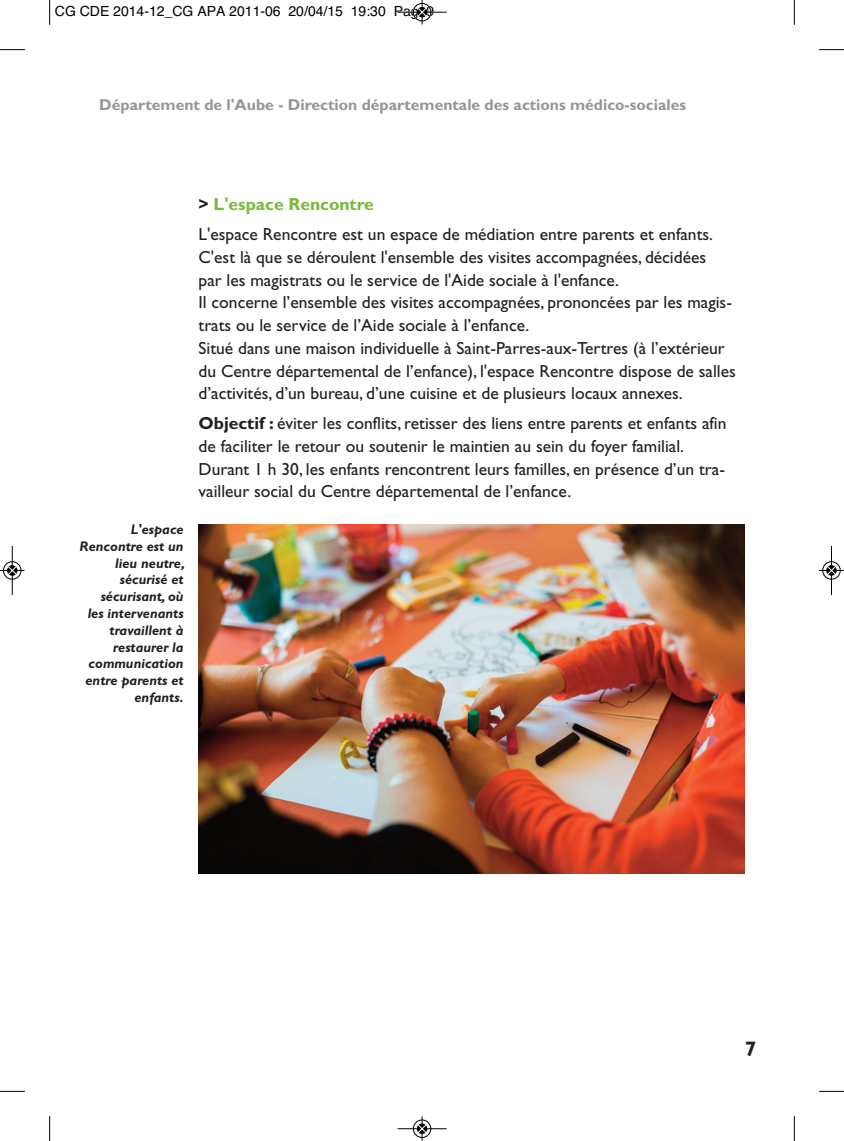
<style>
.page{position:relative;width:844px;height:1141px;background:#fff}
.page>*{position:absolute;margin:0;border:0;box-sizing:border-box;transform-origin:0 0}
.t1{font:700 21px "Gill Sans";color:#231f20}
.t2{font:17.5px/22.8px "Gill Sans";color:#231f20}
.t3{font:700 15.75px "Gill Sans";color:#939598}
.t4{font:italic 700 14px/16.8px "Gill Sans";color:#231f20;text-align:right}
.t5{font:14px "Helvetica";color:#000}
.s1{font-weight:700}
.s2{font-weight:700;color:#7ab93d}
</style>
<div class="page">
<img style="left:198px;top:524px;width:546px;height:350px">
<svg style="left:49px;top:0;width:1px;height:25px"></svg>
<svg style="left:0;top:49px;width:25px;height:1px"></svg>
<svg style="left:793px;top:0;width:1px;height:25px"></svg>
<svg style="left:819px;top:49px;width:24px;height:1px"></svg>
<svg style="left:49px;top:1116px;width:1px;height:25px"></svg>
<svg style="left:0;top:1091px;width:25px;height:1px"></svg>
<svg style="left:793px;top:1116px;width:1px;height:25px"></svg>
<svg style="left:819px;top:1091px;width:24px;height:1px"></svg>
<div style="left:412px;top:3px;width:19px;height:19px;border:1px solid #fff;border-radius:50%"></div>
<hr style="left:397px;top:12px;width:49px;height:1px;background:#000">
<div style="left:413px;top:3px;width:18px;height:18px;border:1px solid #000;border-radius:50%"></div>
<svg style="left:417px;top:0;width:9px;height:24px"></svg>
<div style="left:412px;top:1119px;width:19px;height:19px;border:1px solid #fff;border-radius:50%"></div>
<hr style="left:397px;top:1128px;width:49px;height:1px;background:#000">
<div style="left:413px;top:1120px;width:18px;height:18px;border:1px solid #000;border-radius:50%"></div>
<svg style="left:417px;top:1116px;width:9px;height:25px"></svg>
<div style="left:3px;top:561px;width:19px;height:19px;border:1px solid #fff;border-radius:50%"></div>
<hr style="left:12px;top:546px;width:1px;height:49px;background:#000">
<div style="left:3px;top:561px;width:18px;height:18px;border:1px solid #000;border-radius:50%"></div>
<svg style="left:0;top:566px;width:24px;height:9px"></svg>
<div style="left:821px;top:561px;width:19px;height:19px;border:1px solid #fff;border-radius:50%"></div>
<hr style="left:831px;top:546px;width:1px;height:49px;background:#000">
<div style="left:822px;top:561px;width:18px;height:18px;border:1px solid #000;border-radius:50%"></div>
<svg style="left:819px;top:566px;width:24px;height:9px"></svg>
<p class="t5" style="left:55px;top:3px;width:380px">CG CDE 2014-12_CG APA 2011-06 20/04/15 19:30 Page9</p>
<p class="t3" style="left:99px;top:99px;width:588px">Département de l'Aube - Direction départementale des actions médico-sociales</p>
<p class="t4" style="left:80px;top:522px;width:107px">L'espace<br>Rencontre est un lieu neutre, sécurisé et sécurisant, où<br>les intervenants travaillent à restaurer la communication entre parents et enfants.</p>
<p class="t2" style="left:198px;top:191px;width:516px;line-height:29.8px"><span class="s1">&gt;</span> <span class="s2">L'espace Rencontre<br></span>L'espace Rencontre est un espace de médiation entre parents et enfants.</p>
<p class="t2" style="left:198px;top:247px;width:538px">C'est là que se déroulent l'ensemble des visites accompagnées, décidées<br>par les magistrats ou le service de l'Aide sociale à l'enfance.<br>Il concerne l’ensemble des visites accompagnées, prononcées par les magis&shy;trats ou le service de l’Aide sociale à l’enfance.<br>Situé dans une maison individuelle à Saint-Parres-aux-Tertres (à l’extérieur du Centre départemental de l’enfance), l'espace Rencontre dispose de salles d’activités, d’un bureau, d’une cuisine et de plusieurs locaux annexes.</p>
<p class="t2" style="left:198px;top:413px;width:529px"><span class="s1">Objectif :</span> éviter les conflits, retisser des liens entre parents et enfants afin de faciliter le retour ou soutenir le maintien au sein du foyer familial.<br>Durant 1 h 30, les enfants rencontrent leurs familles, en présence d’un tra&shy;vailleur social du Centre départemental de l’enfance.</p>
<p class="t1" style="left:744px;top:1041px;width:13px">7</p>
</div>
